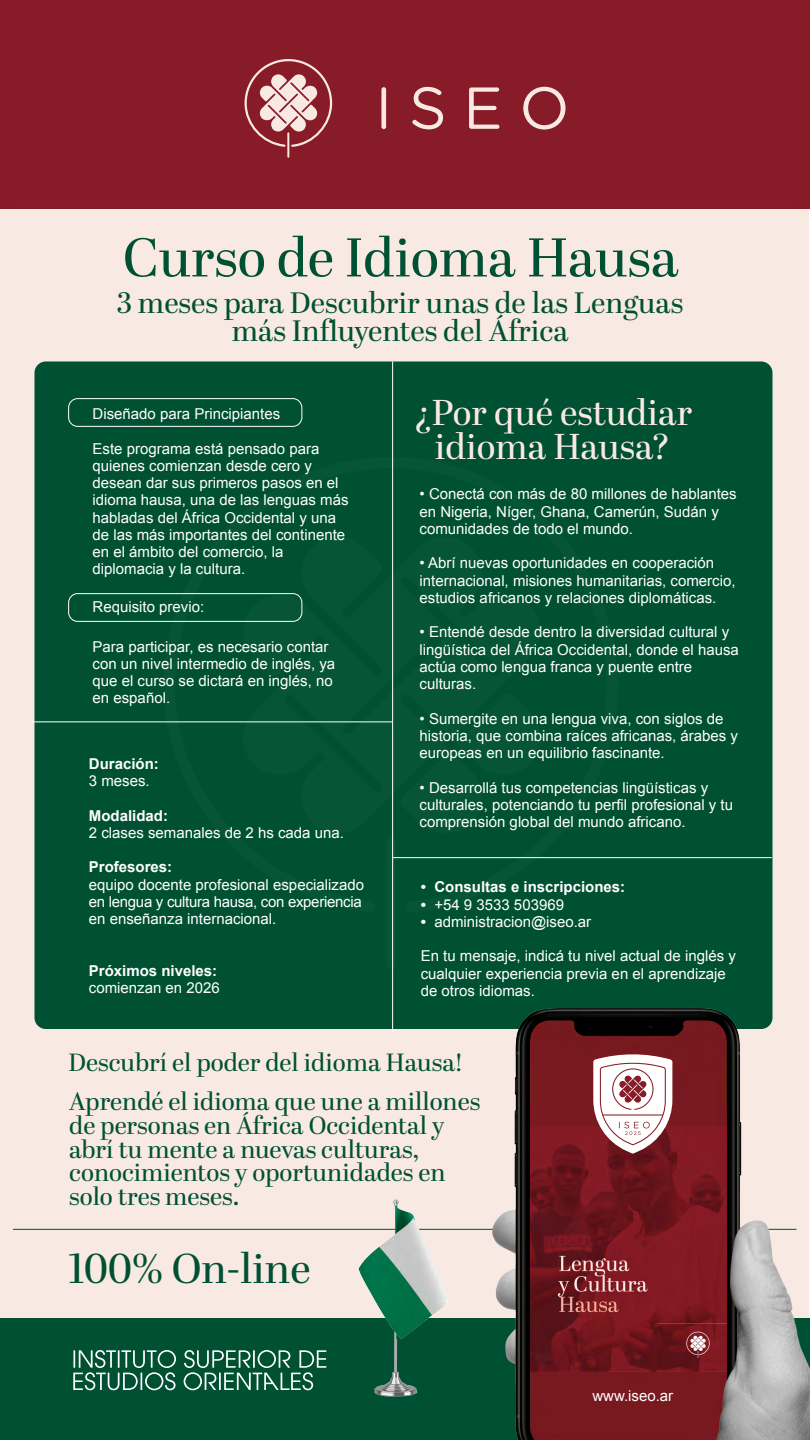
<style>
.page{position:relative;width:810px;height:1440px;background:#fff}
.page>*{position:absolute;margin:0;border:0;box-sizing:border-box;transform-origin:0 0}
.t1{font:54.38px "Abril Display";color:#005133}
.t2{font:41.62px "Abril Display";color:#005133}
.t3{font:35.85px/34px "Abril Display";color:#f9e9e3;text-align:center}
.t4{font:29.47px/28px "Abril Display";color:#005133;text-align:center}
.t5{font:24.83px/23.5px "Abril Display";color:#005133}
.t6{font:15px/17.2px "Arial";color:#fff}
.t7{font:700 15px/17.2px "Arial";color:#fff}
.s1{font-weight:400}
.s2{font-weight:700}
</style>
<div class="page">
<div style="left:1px;top:208px;width:808px;height:1110px;background:#f9e9e3"></div>
<div style="left:34px;top:362px;width:738px;height:667px;background:#005133"></div>
<div style="left:164px;top:457px;width:454px;height:456px;background:#005133"></div>
<div style="left:243px;top:534px;width:298px;height:303px;background:#065537"></div>
<svg style="left:386px;top:838px;width:10px;height:131px"></svg>
<div style="left:0;top:1318px;width:810px;height:122px;background:#005133"></div>
<div style="left:0;top:0;width:810px;height:209px;background:#871c28"></div>
<hr style="left:13px;top:207px;width:783px;height:1px;background:#7b272c">
<hr style="left:13px;top:1229px;width:783px;height:1px;background:#005133">
<svg style="left:245px;top:59px;width:87px;height:88px"></svg>
<hr style="left:287px;top:132px;width:2px;height:26px;background:#f9e9e3">
<div style="left:381px;top:87px;width:5px;height:42px;background:#f9e9e3;border-radius:2px"></div>
<svg style="left:412px;top:87px;width:31px;height:42px"></svg>
<svg style="left:469px;top:87px;width:30px;height:42px"></svg>
<svg style="left:523px;top:87px;width:42px;height:43px"></svg>
<img style="left:440px;top:973px;width:370px;height:467px">
<svg style="left:68px;top:398px;width:235px;height:29px;background:#135d42"></svg>
<svg style="left:68px;top:593px;width:235px;height:29px;background:#145e43"></svg>
<hr style="left:392px;top:362px;width:1px;height:670px;background:#fff">
<hr style="left:31px;top:721px;width:362px;height:1px;background:#fff">
<hr style="left:393px;top:857px;width:379px;height:1px;background:#fff">
<svg style="left:73px;top:1350px;width:253px;height:40px"></svg>
<img style="left:530px;top:1127px;width:196px;height:245px">
<svg style="left:593px;top:1053px;width:79px;height:101px;background:#d7b8bb"></svg>
<img style="left:355px;top:1181px;width:107px;height:227px">
<h1 class="t1" style="left:123px;top:220px;width:557px">Curso de Idioma Hausa</h1>
<h3 class="t4" style="left:117px;top:290px;width:568px">3 meses para Descubrir unas de las Lenguas más Influyentes del África</h3>
<p class="t6" style="left:93px;top:405px;width:189px">Diseñado para Principiantes</p>
<p class="t6" style="left:93px;top:440px;width:257px">Este programa está pensado para quienes comienzan desde cero y desean dar sus primeros pasos en el idioma hausa, una de las lenguas más habladas del África Occidental y una de las más importantes del continente en el ámbito del comercio, la diplomacia y la cultura.</p>
<p class="t6" style="left:93px;top:598px;width:113px">Requisito previo:</p>
<p class="t6" style="left:93px;top:638px;width:244px">Para participar, es necesario contar con un nivel intermedio de inglés, ya que el curso se dictará en inglés, no en español.</p>
<p class="t7" style="left:89px;top:756px;width:72px">Duración:<br><span class="s1">3 meses</span><span class="s1">.</span></p>
<p class="t7" style="left:89px;top:807px;width:81px">Modalidad:</p>
<p class="t6" style="left:89px;top:824px;width:257px">2 clases semanales de 2 hs cada una.</p>
<p class="t7" style="left:89px;top:859px;width:85px">Profesores:</p>
<p class="t6" style="left:89px;top:876px;width:277px">equipo docente profesional especializado en lengua y cultura hausa, con experiencia en enseñanza internacional.</p>
<p class="t7" style="left:89px;top:963px;width:130px">Próximos niveles:</p>
<p class="t6" style="left:89px;top:980px;width:132px">comienzan en 2026</p>
<h3 class="t3" style="left:413px;top:397px;width:280px">¿Por qué estudiar idioma Hausa?</h3>
<p class="t6" style="left:420px;top:486px;width:319px">• Conectá con más de 80 millones de hablantes en Nigeria, Níger, Ghana, Camerún, Sudán y comunidades de todo el mundo.</p>
<p class="t6" style="left:420px;top:555px;width:317px">• Abrí nuevas oportunidades en cooperación internacional, misiones humanitarias, comercio, estudios africanos y relaciones diplomáticas.</p>
<p class="t6" style="left:420px;top:624px;width:321px">• Entendé desde dentro la diversidad cultural y lingüística del África Occidental, donde el hausa actúa como lengua franca y puente entre culturas.</p>
<p class="t6" style="left:420px;top:710px;width:320px">• Sumergite en una lengua viva, con siglos de historia, que combina raíces africanas, árabes y europeas en un equilibrio fascinante.</p>
<p class="t6" style="left:420px;top:779px;width:315px">• Desarrollá tus competencias lingüísticas y culturales, potenciando tu perfil profesional y tu comprensión global del mundo africano.</p>
<p class="t7" style="left:421px;top:879px;width:206px">• Consultas e inscripciones:</p>
<p class="t6" style="left:421px;top:896px;width:145px"><span class="s2">•</span> +54 9 3533 503969</p>
<p class="t6" style="left:421px;top:913px;width:172px"><span class="s2">•</span> administracion@iseo.ar</p>
<p class="t6" style="left:421px;top:948px;width:317px">En tu mensaje, indicá tu nivel actual de inglés y cualquier experiencia previa en el aprendizaje de otros idiomas.</p>
<h3 class="t5" style="left:68px;top:1052px;width:397px">Descubrí el poder del idioma Hausa!</h3>
<h3 class="t5" style="left:69px;top:1091px;width:413px">Aprendé el idioma que une a millones de personas en África Occidental y abrí tu mente a nuevas culturas, conocimientos y oportunidades en solo tres meses.</h3>
<h2 class="t2" style="left:68px;top:1240px;width:244px">100% On-line</h2>
<p class="t6" style="left:592px;top:1388px;width:82px">www.iseo.ar</p>
</div>
